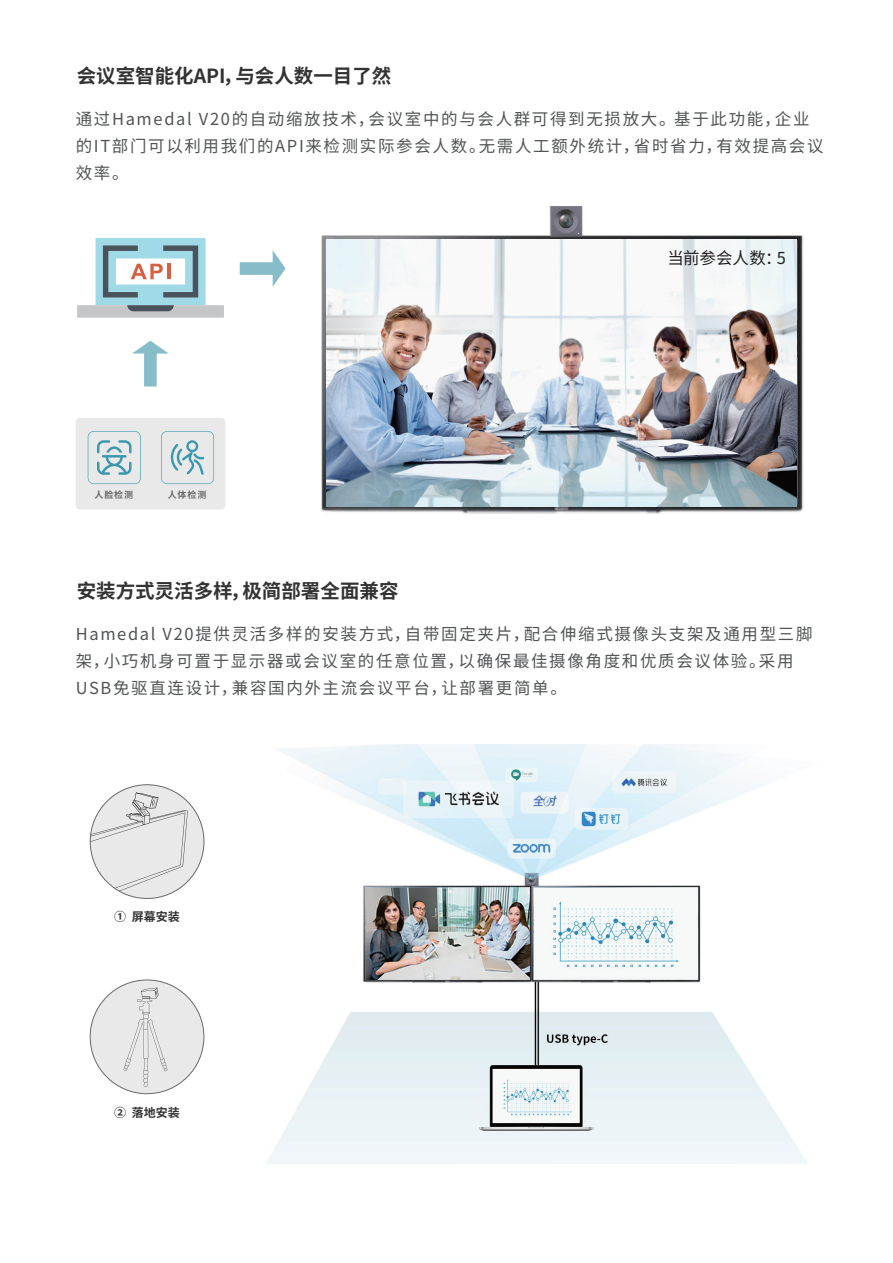
<style>
.page{position:relative;width:893px;height:1263px;background:#fff}
.page>*{position:absolute;margin:0;border:0;box-sizing:border-box;transform-origin:0 0}
.t1{font:700 19.5px "Source Han Sans CN";color:#333334}
.t2{font:16.5px/27px "Source Han Sans CN";letter-spacing:.1em;color:#515354}
.t3{font:16.5px "Source Han Sans CN";letter-spacing:-.01em;color:#231f20}
.t4{font:700 12px "Source Han Sans CN";color:#333334}
.t5{font:700 9px "Source Han Sans CN";letter-spacing:.1em;color:#67696b}
</style>
<div class="page">
<img style="left:321px;top:235px;width:482px;height:279px">
<img style="left:326px;top:239px;width:471px;height:268px">
<div style="left:76px;top:418px;width:149px;height:91px;background:#eae9e9;border-radius:4px"></div>
<img style="left:267px;top:745px;width:540px;height:419px">
<img style="left:544px;top:206px;width:43px;height:37px">
<div style="left:90px;top:785px;width:114px;height:113px;background:#eae9e9;border-radius:50%"></div>
<svg style="left:90px;top:793px;width:98px;height:98px"></svg>
<div style="left:90px;top:980px;width:114px;height:114px;background:#eae9e9;border-radius:50%"></div>
<svg style="left:124px;top:988px;width:43px;height:98px"></svg>
<svg style="left:77px;top:238px;width:147px;height:80px"></svg>
<hr style="left:167px;top:264px;width:3px;height:15px;background:#d76043">
<svg style="left:161px;top:431px;width:53px;height:53px"></svg>
<svg style="left:88px;top:431px;width:53px;height:53px"></svg>
<svg style="left:132px;top:341px;width:37px;height:45px"></svg>
<svg style="left:240px;top:250px;width:46px;height:37px"></svg>
<p class="t1" style="left:77px;top:65px;width:316px">会议室智能化API，与会人数一目了然</p>
<p class="t2" style="left:76px;top:106px;width:749px">通过Hamedal V20的自动缩放技术，会议室中的与会人群可得到无损放大。基于此功能，企业的IT部门可以利用我们的API来检测实际参会人数。无需人工额外统计，省时省力，有效提高会议效率。</p>
<p class="t5" style="left:94px;top:490px;width:40px">人脸检测</p>
<p class="t5" style="left:168px;top:490px;width:40px">人体检测</p>
<p class="t3" style="left:667px;top:248px;width:120px">当前参会人数：5</p>
<p class="t1" style="left:77px;top:579px;width:323px">安装方式灵活多样，极简部署全面兼容</p>
<p class="t2" style="left:76px;top:621px;width:738px">Hamedal V20提供灵活多样的安装方式，自带固定夹片，配合伸缩式摄像头支架及通用型三脚架，小巧机身可置于显示器或会议室的任意位置，以确保最佳摄像角度和优质会议体验。采用<br>USB免驱直连设计，兼容国内外主流会议平台，让部署更简单。</p>
<p class="t4" style="left:114px;top:909px;width:67px">① 屏幕安装</p>
<p class="t4" style="left:114px;top:1106px;width:67px">② 落地安装</p>
</div>
